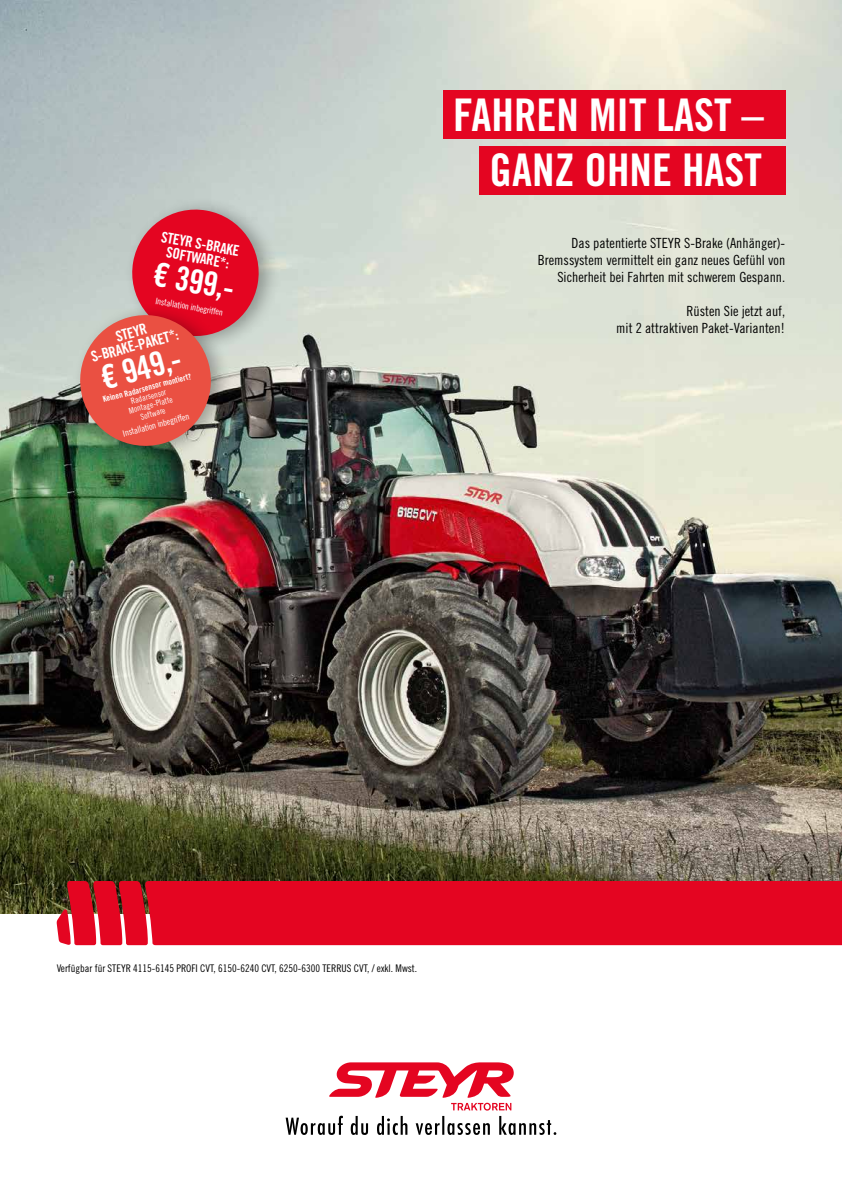
<style>
.page{position:relative;width:842px;height:1191px;background:#fff}
.page>*{position:absolute;margin:0;border:0;box-sizing:border-box;transform-origin:0 0}
.t1{font:45px/55.3px "Trade Gothic LT Std Bd Cn 20";color:#fff;text-align:right}
.t2{font:33.2px "Trade Gothic LT Std Bd Cn 20";color:#fff}
.t3{font:14.9px/14px "Trade Gothic LT Std Bd Cn 20";color:#fff;text-align:center}
.t4{font:14px/17px "Trade Gothic LT Pro Cn 18";color:#000;text-align:right}
.t5{font:10.5px "Trade Gothic LT Pro Cn 18";color:#000}
.t6{font:9px "Trade Gothic LT Pro Cn 18";color:#fff}
.t7{font:8.3px/8.8px "Trade Gothic LT Pro Cn 18";color:#fff;text-align:center}
.t8{font:8.3px "Trade Gothic LT Pro Bd Cn 20";color:#fff}
</style>
<div class="page">
<img style="left:0;top:0;width:842px;height:913px">
<div style="left:148px;top:881px;width:694px;height:64px;background:#e40521"></div>
<svg style="left:56px;top:881px;width:92px;height:64px;background:#ce2032"></svg>
<svg style="left:286px;top:1062px;width:270px;height:72px"></svg>
<div style="left:443px;top:91px;width:342px;height:48px;background:#e40521"></div>
<div style="left:479px;top:146px;width:306px;height:48px;background:#e40521"></div>
<div style="left:125px;top:197px;width:156px;height:156px;background:#000;opacity:.3"></div>
<div style="left:73px;top:302px;width:160px;height:160px;background:#000;opacity:.3"></div>
<svg style="left:73px;top:204px;width:191px;height:249px;background:#c66766"></svg>
<p class="t3" style="left:163px;top:230px;width:81px;rotate:10deg">STEYR S-BRAKE<br>SOFTWARE*:</p>
<h2 class="t2" style="left:157px;top:254px;width:84px;rotate:10deg">€ 399,-</h2>
<p class="t6" style="left:157px;top:295px;width:70px;rotate:10deg">Installation inbegriffen</p>
<p class="t3" style="left:86px;top:337px;width:91px;line-height:13.6px;rotate:-15deg">STEYR<br>S-BRAKE-PAKET*:</p>
<h2 class="t2" style="left:96px;top:359px;width:84px;rotate:-15deg">€ 949,-</h2>
<p class="t8" style="left:102px;top:394px;width:93px;rotate:-15deg">Keinen Radarsensor montiert?</p>
<p class="t7" style="left:126px;top:398px;width:46px;rotate:-15deg">Radarsensor<br>Montage-Platte<br>Software</p>
<p class="t6" style="left:122px;top:428px;width:70px;rotate:-15deg">Installation inbegriffen</p>
<h1 class="t1" style="left:453px;top:87px;width:312px">FAHREN MIT LAST –<br>GANZ OHNE HAST</h1>
<p class="t4" style="left:538px;top:235px;width:249px">Das patentierte STEYR S-Brake (Anhänger)-<br>Bremssystem vermittelt ein ganz neues Gefühl von<br>Sicherheit bei Fahrten mit schwerem Gespann.</p>
<p class="t4" style="left:616px;top:303px;width:170px">Rüsten Sie jetzt auf,<br>mit 2 attraktiven Paket-Varianten!</p>
<p class="t5" style="left:57px;top:961px;width:362px">Verfügbar für STEYR 4115-6145 PROFI CVT, 6150-6240 CVT, 6250-6300 TERRUS CVT, / exkl. Mwst.</p>
</div>
